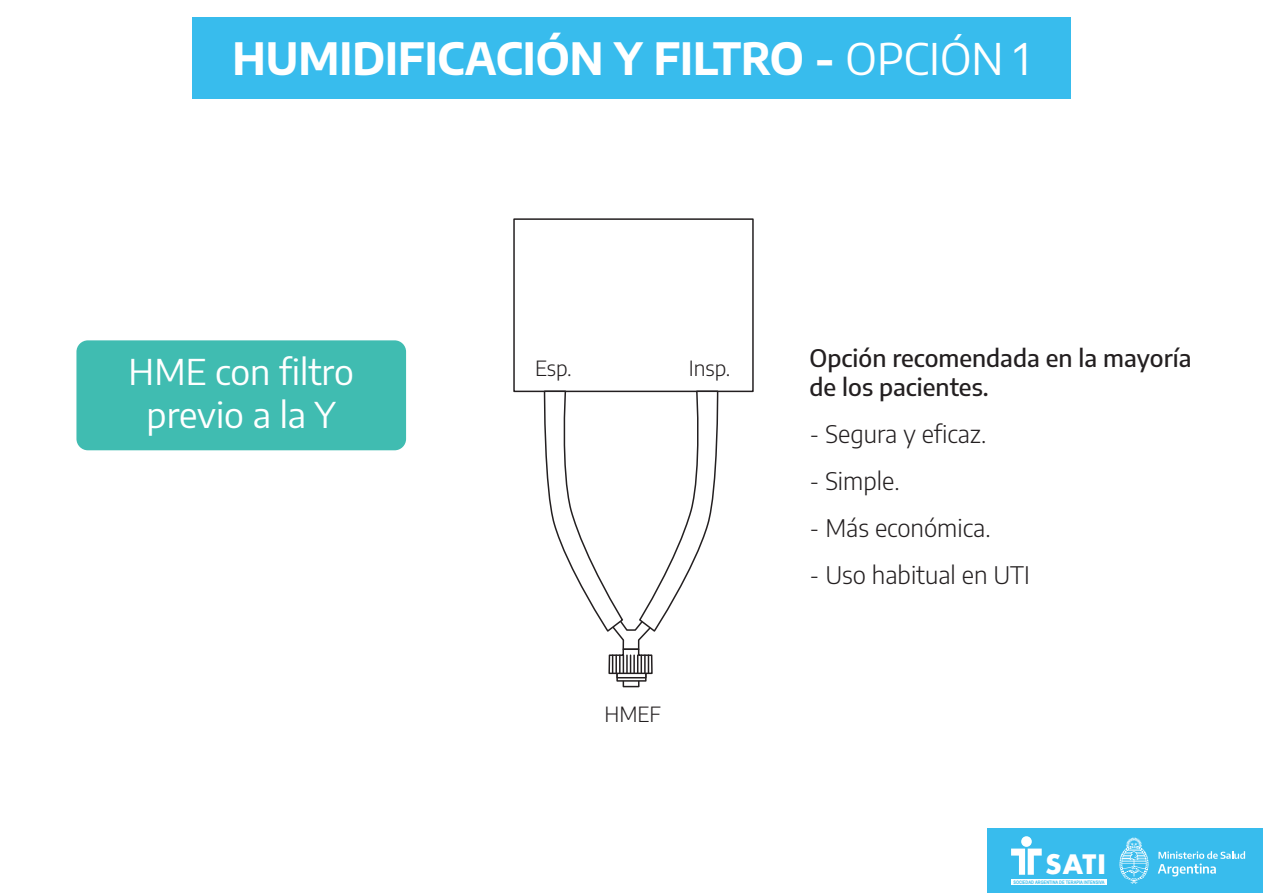
<style>
.page{position:relative;width:1263px;height:893px;background:#fff}
.page>*{position:absolute;margin:0;border:0;box-sizing:border-box;transform-origin:0 0}
.t1{font:700 43.65px "Encode Sans";color:#fff}
.t2{font:35.55px/42.8px "Encode Sans";color:#fff;text-align:center}
.t3{font:700 26.1px "Futura";color:#fff}
.t4{font:300 24.15px "Encode Sans";color:#231f20}
.t5{font:500 24.15px/29.1px "Encode Sans";color:#231f20}
.t6{font:300 21px "Encode Sans";color:#231f20}
.t7{font:700 4.8px "Arial Narrow";color:#38bced}
.s1{font-weight:400}
</style>
<div class="page">
<div style="left:987px;top:828px;width:276px;height:65px;background:#38bced"></div>
<div style="left:1011px;top:879px;width:95px;height:6px;background:#fff"></div>
<div style="left:1021px;top:836px;width:11px;height:11px;background:#fff;border-radius:50%"></div>
<svg style="left:1011px;top:848px;width:31px;height:27px"></svg>
<svg style="left:1119px;top:837px;width:29px;height:47px"></svg>
<svg style="left:1158px;top:851px;width:87px;height:25px"></svg>
<div style="left:513px;top:218px;width:241px;height:174px;background:#fff;border:2px solid #231f20"></div>
<div style="left:623px;top:676px;width:16px;height:11px;background:#fff;border:2px solid #231f20"></div>
<div style="left:616px;top:669px;width:30px;height:13px;background:#939191;border:2px solid #231f20"></div>
<svg style="left:616px;top:675px;width:30px;height:3px"></svg>
<svg style="left:542px;top:390px;width:178px;height:285px"></svg>
<div style="left:76px;top:340px;width:330px;height:110px;background:#40bcb1;border-radius:11px"></div>
<div style="left:192px;top:17px;width:879px;height:81px;background:#38bced"></div>
<h1 class="t1" style="left:232px;top:26px;width:799px">HUMIDIFICACIÓN Y FILTRO - <span class="s1">OPCIÓN 1</span></h1>
<h2 class="t2" style="left:129px;top:349px;width:227px">HME con filtro previo a la Y</h2>
<p class="t5" style="left:809px;top:342px;width:384px">Opción recomendada en la mayoría de los pacientes.</p>
<p class="t6" style="left:535px;top:354px;width:38px">Esp.</p>
<p class="t6" style="left:689px;top:354px;width:43px">Insp.</p>
<p class="t4" style="left:809px;top:417px;width:178px">- Segura y eficaz.</p>
<p class="t4" style="left:809px;top:464px;width:92px">- Simple.</p>
<p class="t4" style="left:809px;top:511px;width:183px">- Más económica.</p>
<p class="t4" style="left:809px;top:558px;width:222px">- Uso habitual en UTI</p>
<p class="t6" style="left:604px;top:700px;width:58px">HMEF</p>
<p class="t3" style="left:1046px;top:846px;width:62px">SATI</p>
<p class="t7" style="left:1013px;top:878px;width:93px">SOCIEDAD ARGENTINA DE TERAPIA INTENSIVA</p>
</div>
